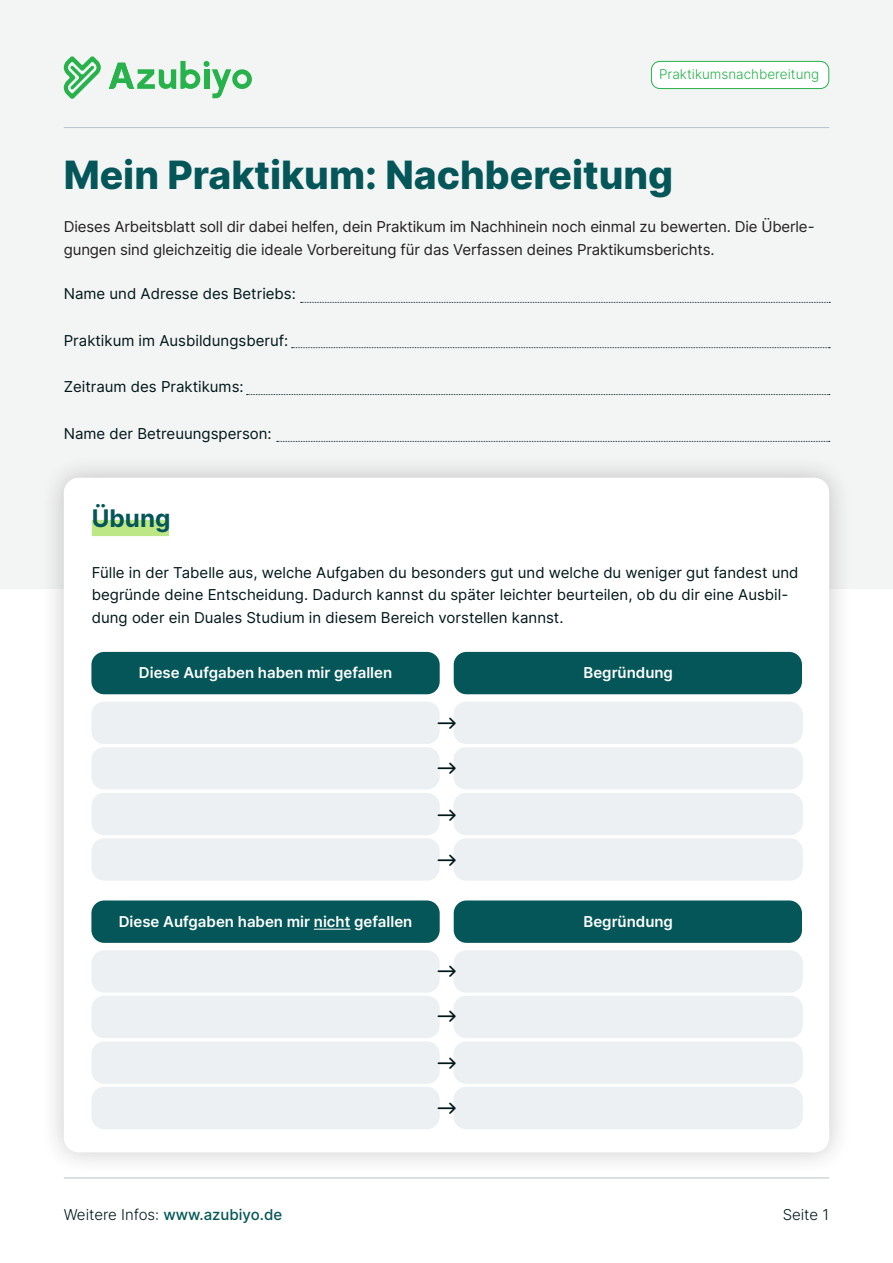
<style>
.page{position:relative;width:893px;height:1263px;background:#fff}
.page>*{position:absolute;margin:0;border:0;box-sizing:border-box;transform-origin:0 0}
.t1{font:800 39px "Inter";color:#045658}
.t2{font:700 24.3px "Inter";color:#045658}
.t3{font:15px/22.5px "Inter";color:#001618}
.Body_Text{font:15px/22.5px "Inter";letter-spacing:-.01em;color:#231f20}
.t4{font:600 15px "Inter";color:#fff}
.t5{font:500 15px "Inter";color:#045658}
.t6{font:300 15px "Inter";color:#001618}
.t7{font:300 13.5px "Inter";color:#27b24b}
.s1{font-weight:300;color:#001618}
</style>
<div class="page">
<div style="left:0;top:0;width:893px;height:589px;background:#f3f4f4"></div>
<svg style="left:64px;top:56px;width:37px;height:43px"></svg>
<svg style="left:109px;top:61px;width:143px;height:37px"></svg>
<div style="left:651px;top:61px;width:178px;height:28px;background:#fff;border-radius:9px"></div>
<div style="left:651px;top:61px;width:178px;height:28px;border:1px solid #27b24b;border-radius:9px"></div>
<hr style="left:64px;top:127px;width:765px;height:1px;background:#b6c3ce">
<hr style="left:64px;top:1177px;width:765px;height:1px;background:#b6c3ce">
<svg style="left:301px;top:302px;width:529px;height:1px"></svg>
<svg style="left:292px;top:347px;width:538px;height:1px"></svg>
<svg style="left:247px;top:394px;width:583px;height:1px"></svg>
<svg style="left:277px;top:441px;width:553px;height:1px"></svg>
<div style="left:40px;top:454px;width:813px;height:722px;background:#231f20;opacity:.24"></div>
<div style="left:64px;top:478px;width:765px;height:674px;background:#fff;border-radius:15px"></div>
<div style="left:92px;top:520px;width:77px;height:16px;background:#bce784"></div>
<div style="left:91px;top:652px;width:349px;height:42px;background:#045658;border-radius:13px"></div>
<div style="left:91px;top:900px;width:349px;height:43px;background:#045658;border-radius:13px"></div>
<hr style="left:314px;top:929px;width:36px;height:1px;background:#fff">
<div style="left:454px;top:652px;width:348px;height:42px;background:#045658;border-radius:13px"></div>
<div style="left:454px;top:900px;width:348px;height:43px;background:#045658;border-radius:13px"></div>
<div style="left:91px;top:702px;width:349px;height:42px;background:#ecf0f2;border-radius:13px"></div>
<div style="left:91px;top:950px;width:349px;height:42px;background:#ecf0f2;border-radius:13px"></div>
<div style="left:91px;top:747px;width:349px;height:42px;background:#ecf0f2;border-radius:13px"></div>
<div style="left:91px;top:996px;width:349px;height:42px;background:#ecf0f2;border-radius:13px"></div>
<div style="left:91px;top:793px;width:349px;height:42px;background:#ecf0f2;border-radius:13px"></div>
<div style="left:91px;top:1041px;width:349px;height:43px;background:#ecf0f2;border-radius:13px"></div>
<div style="left:91px;top:838px;width:349px;height:43px;background:#ecf0f2;border-radius:13px"></div>
<div style="left:91px;top:1087px;width:349px;height:42px;background:#ecf0f2;border-radius:13px"></div>
<div style="left:453px;top:702px;width:350px;height:42px;background:#ecf0f2;border-radius:13px"></div>
<div style="left:453px;top:950px;width:350px;height:42px;background:#ecf0f2;border-radius:13px"></div>
<div style="left:453px;top:747px;width:350px;height:42px;background:#ecf0f2;border-radius:13px"></div>
<div style="left:453px;top:996px;width:350px;height:42px;background:#ecf0f2;border-radius:13px"></div>
<div style="left:453px;top:793px;width:350px;height:42px;background:#ecf0f2;border-radius:13px"></div>
<div style="left:453px;top:1041px;width:350px;height:43px;background:#ecf0f2;border-radius:13px"></div>
<div style="left:453px;top:838px;width:350px;height:43px;background:#ecf0f2;border-radius:13px"></div>
<div style="left:453px;top:1087px;width:350px;height:42px;background:#ecf0f2;border-radius:13px"></div>
<p class="t7" style="left:659px;top:64px;width:162px">Praktikumsnachbereitung</p>
<h1 class="t1" style="left:64px;top:146px;width:611px">Mein Praktikum: Nachbereitung</h1>
<p class="Body_Text" style="left:64px;top:215px;width:752px">Dieses Arbeitsblatt soll dir dabei helfen, dein Praktikum im Nachhinein noch einmal zu bewerten. Die Überle&shy;gungen sind gleichzeitig die ideale Vorbereitung für das Verfassen deines Praktikumsberichts.</p>
<p class="t3" style="left:64px;top:282px;width:234px">Name und Adresse des Betriebs:</p>
<p class="t3" style="left:64px;top:328px;width:226px">Praktikum im Ausbildungsberuf:</p>
<p class="t3" style="left:64px;top:375px;width:181px">Zeitraum des Praktikums:</p>
<p class="t3" style="left:64px;top:422px;width:209px">Name der Betreuungsperson:</p>
<p class="t2" style="left:92px;top:500px;width:80px">Übung</p>
<p class="t3" style="left:92px;top:561px;width:708px">Fülle in der Tabelle aus, welche Aufgaben du besonders gut und welche du weniger gut fandest und begründe deine Entscheidung. Dadurch kannst du später leichter beurteilen, ob du dir eine Ausbil&shy;dung oder ein Duales Studium in diesem Bereich vorstellen kannst.</p>
<p class="t4" style="left:139px;top:662px;width:255px">Diese Aufgaben haben mir gefallen</p>
<p class="t4" style="left:119px;top:910px;width:295px">Diese Aufgaben haben mir nicht gefallen</p>
<p class="t4" style="left:584px;top:662px;width:91px">Begründung</p>
<p class="t4" style="left:584px;top:910px;width:91px">Begründung</p>
<p class="t5" style="left:64px;top:1203px;width:220px"><span class="s1">Weitere Infos:</span> www.azubiyo.de</p>
<p class="t6" style="left:783px;top:1203px;width:48px">Seite 1</p>
</div>
